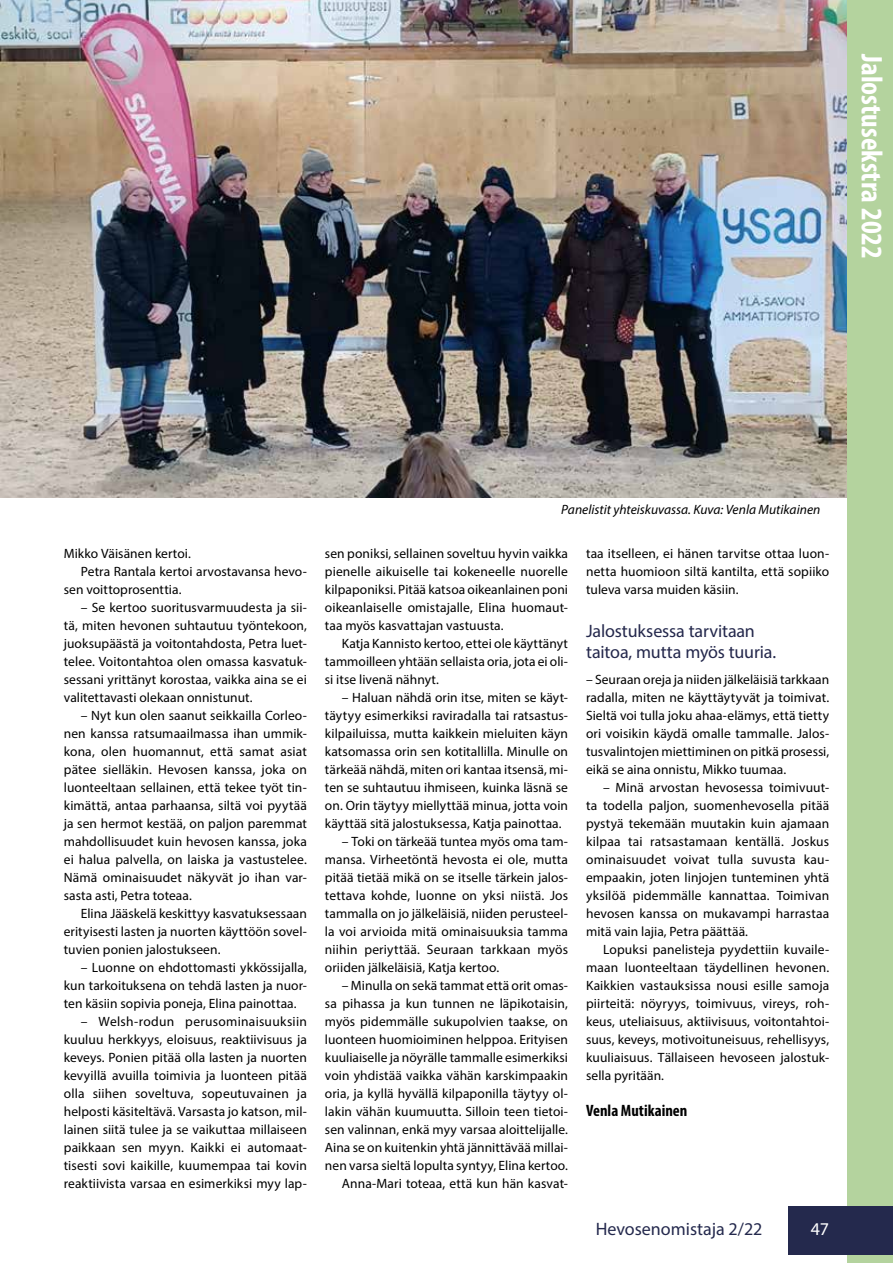
<style>
.page{position:relative;width:893px;height:1263px;background:#fff}
.page>*{position:absolute;margin:0;border:0;box-sizing:border-box;transform-origin:0 0}
.t1{font:700 condensed 30px "Myriad Pro";color:#fff}
.t2{font:18px/21.6px "Myriad Pro";letter-spacing:-.01em;color:#24284c}
.t3{font:18px "Myriad Pro";color:#24294d}
.t4{font:18px "Myriad Pro";color:#fff}
.t5{font:700 condensed 16.5px "Myriad Pro";color:#000}
.t6{font:13.5px/18px "Myriad Pro";letter-spacing:.005em;color:#000;text-align:justify}
.t7{font:italic 13.5px "Myriad Pro";color:#000}
</style>
<div class="page">
<div style="left:847px;top:0;width:46px;height:1263px;background:#b4d39e"></div>
<div style="left:788px;top:1206px;width:105px;height:49px;background:#24294d"></div>
<img style="left:0;top:0;width:846px;height:497px">
<h1 class="t1" style="left:890px;top:54px;width:206px;rotate:90deg">Jalostusekstra 2022</h1>
<p class="t6" style="left:64px;top:544px;width:129px">Mikko Väisänen kertoi.</p>
<p class="t6" style="left:81px;top:562px;width:228px">Petra Rantala kertoi arvostavansa hevo-</p>
<p class="t6" style="left:64px;top:580px;width:119px">sen voittoprosenttia.</p>
<p class="t6" style="left:64px;top:598px;width:245px;text-indent:17px">– Se kertoo suoritusvarmuudesta ja sii&shy;tä, miten hevonen suhtautuu työntekoon, juoksupäästä ja voitontahdosta, Petra luet&shy;telee. Voitontahtoa olen omassa kasvatuk&shy;sessani yrittänyt korostaa, vaikka aina se ei valitettavasti olekaan onnistunut.</p>
<p class="t6" style="left:64px;top:706px;width:245px;text-indent:17px">– Nyt kun olen saanut seikkailla Corleo&shy;nen kanssa ratsumaailmassa ihan ummik&shy;kona, olen huomannut, että samat asiat pätee sielläkin. Hevosen kanssa, joka on luonteeltaan sellainen, että tekee työt tin&shy;kimättä, antaa parhaansa, siltä voi pyytää ja sen hermot kestää, on paljon paremmat mahdollisuudet kuin hevosen kanssa, joka ei halua palvella, on laiska ja vastustelee.<br>Nämä ominaisuudet näkyvät jo ihan var&shy;sasta asti, Petra toteaa.</p>
<p class="t6" style="left:64px;top:904px;width:245px;text-indent:17px">Elina Jääskelä keskittyy kasvatuksessaan erityisesti lasten ja nuorten käyttöön sovel&shy;tuvien ponien jalostukseen.</p>
<p class="t6" style="left:64px;top:958px;width:245px;text-indent:17px">– Luonne on ehdottomasti ykkössijalla, kun tarkoituksena on tehdä lasten ja nuor&shy;ten käsiin sopivia poneja, Elina painottaa.</p>
<p class="t6" style="left:64px;top:1012px;width:245px;text-indent:17px">– Welsh-rodun perusominaisuuksiin kuuluu herkkyys, eloisuus, reaktiivisuus ja keveys. Ponien pitää olla lasten ja nuorten kevyillä avuilla toimivia ja luonteen pitää olla siihen soveltuva, sopeutuvainen ja helposti käsiteltävä. Varsasta jo katson, mil&shy;lainen siitä tulee ja se vaikuttaa millaiseen paikkaan sen myyn. Kaikki ei automaat&shy;tisesti sovi kaikille, kuumempaa tai kovin reaktiivista varsaa en esimerkiksi myy lap-</p>
<p class="t7" style="left:561px;top:501px;width:261px">Panelistit yhteiskuvassa. Kuva: Venla Mutikainen</p>
<p class="t6" style="left:325px;top:544px;width:245px">sen poniksi, sellainen soveltuu hyvin vaikka pienelle aikuiselle tai kokeneelle nuorelle kilpaponiksi. Pitää katsoa oikeanlainen poni oikeanlaiselle omistajalle, Elina huomaut&shy;taa myös kasvattajan vastuusta.</p>
<p class="t6" style="left:325px;top:634px;width:245px;text-indent:17px">Katja Kannisto kertoo, ettei ole käyttänyt tammoilleen yhtään sellaista oria, jota ei oli&shy;si itse livenä nähnyt.</p>
<p class="t6" style="left:325px;top:688px;width:245px;text-indent:17px">– Haluan nähdä orin itse, miten se käyt&shy;täytyy esimerkiksi raviradalla tai ratsastus&shy;kilpailuissa, mutta kaikkein mieluiten käyn katsomassa orin sen kotitallilla. Minulle on tärkeää nähdä, miten ori kantaa itsensä, mi&shy;ten se suhtautuu ihmiseen, kuinka läsnä se on. Orin täytyy miellyttää minua, jotta voin käyttää sitä jalostuksessa, Katja painottaa.</p>
<p class="t6" style="left:325px;top:832px;width:245px;text-indent:17px">– Toki on tärkeää tuntea myös oma tam&shy;mansa. Virheetöntä hevosta ei ole, mutta pitää tietää mikä on se itselle tärkein jalos&shy;tettava kohde, luonne on yksi niistä. Jos tammalla on jo jälkeläisiä, niiden perusteel&shy;la voi arvioida mitä ominaisuuksia tamma niihin periyttää. Seuraan tarkkaan myös oriiden jälkeläisiä, Katja kertoo.</p>
<p class="t6" style="left:325px;top:976px;width:245px;text-align:right">– Minulla on sekä tammat että orit omas-<br>sa pihassa ja kun tunnen ne läpikotaisin, myös pidemmälle sukupolvien taakse, on luonteen huomioiminen helppoa. Erityisen kuuliaiselle ja nöyrälle tammalle esimerkiksi voin yhdistää vaikka vähän karskimpaakin oria, ja kyllä hyvällä kilpaponilla täytyy ol&shy;lakin vähän kuumuutta. Silloin teen tietoi&shy;sen valinnan, enkä myy varsaa aloittelijalle.<br>Aina se on kuitenkin yhtä jännittävää millai&shy;nen varsa sieltä lopulta syntyy, Elina kertoo.<br>Anna-Mari toteaa, että kun hän kasvat-</p>
<p class="t6" style="left:586px;top:544px;width:245px">taa itselleen, ei hänen tarvitse ottaa luon&shy;netta huomioon siltä kantilta, että sopiiko tuleva varsa muiden käsiin.</p>
<h2 class="t2" style="left:586px;top:619px;width:192px">Jalostuksessa tarvitaan taitoa, mutta myös tuuria.</h2>
<p class="t6" style="left:586px;top:670px;width:245px">– Seuraan oreja ja niiden jälkeläisiä tarkkaan radalla, miten ne käyttäytyvät ja toimivat.<br>Sieltä voi tulla joku ahaa-elämys, että tietty ori voisikin käydä omalle tammalle. Jalos&shy;tusvalintojen miettiminen on pitkä prosessi, eikä se aina onnistu, Mikko tuumaa.</p>
<p class="t6" style="left:586px;top:778px;width:245px;text-indent:17px">– Minä arvostan hevosessa toimivuut&shy;ta todella paljon, suomenhevosella pitää pystyä tekemään muutakin kuin ajamaan kilpaa tai ratsastamaan kentällä. Joskus ominaisuudet voivat tulla suvusta kau&shy;empaakin, joten linjojen tunteminen yhtä yksilöä pidemmälle kannattaa. Toimivan hevosen kanssa on mukavampi harrastaa mitä vain lajia, Petra päättää.</p>
<p class="t6" style="left:586px;top:940px;width:245px;text-indent:17px">Lopuksi panelisteja pyydettiin kuvaile&shy;maan luonteeltaan täydellinen hevonen.<br>Kaikkien vastauksissa nousi esille samoja piirteitä: nöyryys, toimivuus, vireys, roh&shy;keus, uteliaisuus, aktiivisuus, voitontahtoi&shy;suus, keveys, motivoituneisuus, rehellisyys, kuuliaisuus. Tällaiseen hevoseen jalostuk&shy;sella pyritään.</p>
<p class="t5" style="left:586px;top:1100px;width:103px">Venla Mutikainen</p>
<h2 class="t3" style="left:596px;top:1218px;width:168px">Hevosenomistaja 2/22</h2>
<h2 class="t4" style="left:811px;top:1218px;width:20px">47</h2>
</div>
